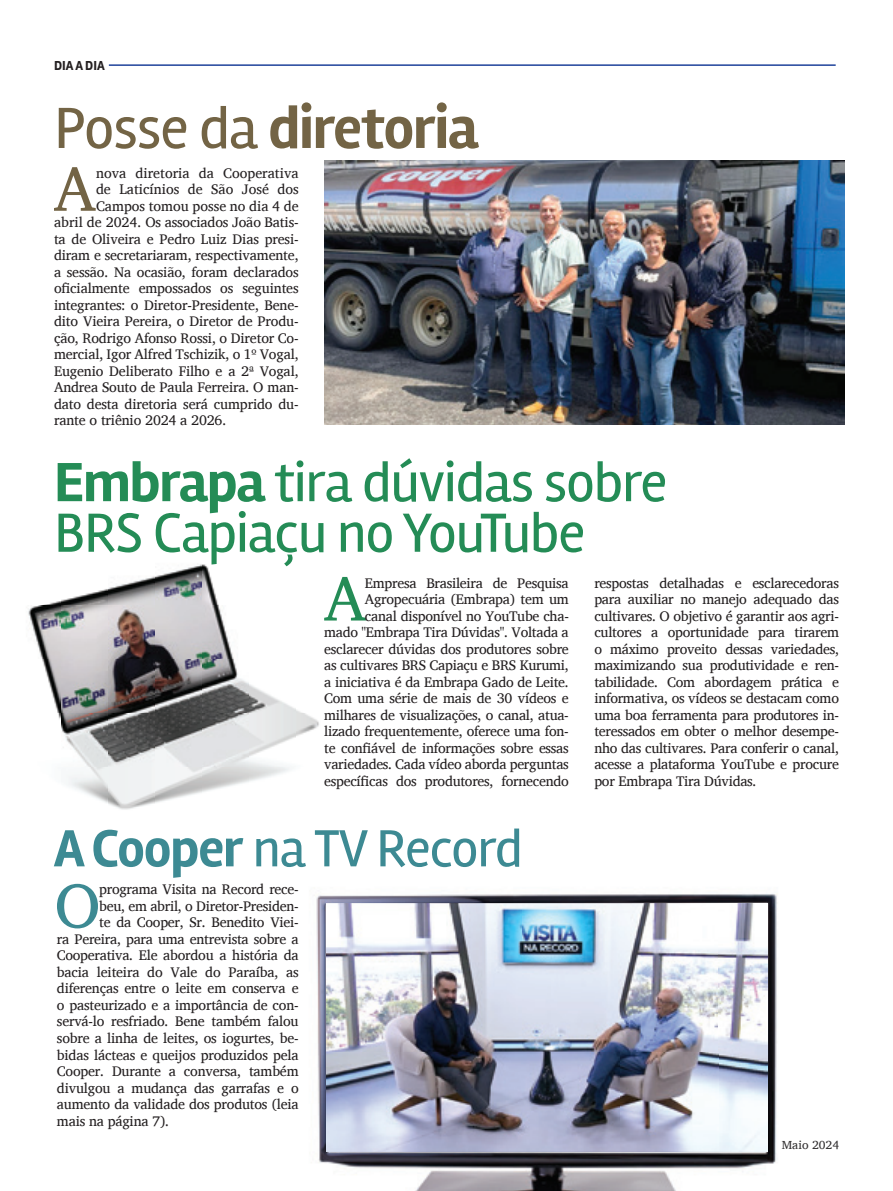
<style>
.page{position:relative;width:893px;height:1191px;background:#fff}
.page>*{position:absolute;margin:0;border:0;box-sizing:border-box;transform-origin:0 0}
.t1{font:63.45px "Charis SIL";color:#736445}
.t2{font:63.45px "Charis SIL";color:#248c56}
.t3{font:63.45px "Charis SIL";color:#3d8a93}
.t4{font:700 60px "Rambla";letter-spacing:-.02em;color:#736445}
.t5{font:57px/50.6px "Rambla";letter-spacing:-.02em;color:#248c56}
.t6{font:54px "Rambla";letter-spacing:-.02em;color:#3d8a93}
.t7{font:14.25px/16.5px "Charis SIL";letter-spacing:-.015em;color:#231f20;text-align:right}
.t8{font:700 13.5px "Rambla";color:#231f20}
.t9{font:12px "Charis SIL";color:#312f30}
.s1{font-weight:400}
.s2{font-weight:700}
</style>
<div class="page">
<img style="left:28px;top:564px;width:291px;height:246px">
<hr style="left:109px;top:64px;width:727px;height:2px;background:#20439b">
<img style="left:324px;top:160px;width:520px;height:264px">
<img style="left:316px;top:893px;width:461px;height:298px">
<img style="left:326px;top:903px;width:441px;height:249px">
<p class="t8" style="left:54px;top:58px;width:52px">DIA A DIA</p>
<h2 class="t4" style="left:54px;top:93px;width:426px"><span class="s1">Posse da</span> diretoria</h2>
<h1 class="t1" style="left:54px;top:152px;width:44px">A</h1>
<p class="t7" style="left:96px;top:165px;width:204px">nova diretoria da Cooperativa</p>
<p class="t7" style="left:96px;top:181px;width:204px">de Laticínios de São José dos</p>
<p class="t7" style="left:96px;top:198px;width:204px">Campos tomou posse no dia 4 de</p>
<p class="t7" style="left:54px;top:214px;width:246px">abril de 2024. Os associados João Batis-</p>
<p class="t7" style="left:54px;top:231px;width:246px">ta de Oliveira e Pedro Luiz Dias presi-</p>
<p class="t7" style="left:54px;top:247px;width:246px">diram e secretariaram, respectivamente,</p>
<p class="t7" style="left:54px;top:264px;width:246px">a sessão. Na ocasião, foram declarados</p>
<p class="t7" style="left:54px;top:280px;width:246px">oficialmente empossados os seguintes</p>
<p class="t7" style="left:54px;top:297px;width:246px">integrantes: o Diretor-Presidente, Bene-</p>
<p class="t7" style="left:54px;top:313px;width:246px">dito Vieira Pereira, o Diretor de Produ-</p>
<p class="t7" style="left:54px;top:330px;width:246px">ção, Rodrigo Afonso Rossi, o Diretor Co-</p>
<p class="t7" style="left:54px;top:346px;width:246px">mercial, Igor Alfred Tschizik, o 1º Vogal,</p>
<p class="t7" style="left:54px;top:363px;width:246px">Eugenio Deliberato Filho e a 2ª Vogal,</p>
<p class="t7" style="left:54px;top:379px;width:246px">Andrea Souto de Paula Ferreira. O man-</p>
<p class="t7" style="left:54px;top:396px;width:246px">dato desta diretoria será cumprido du-</p>
<p class="t7" style="left:54px;top:412px;width:174px">rante o triênio 2024 a 2026.</p>
<h3 class="t5" style="left:54px;top:457px;width:615px"><span class="s2">Embrapa</span> tira dúvidas sobre<br>BRS Capiaçu no YouTube</h3>
<h1 class="t2" style="left:324px;top:561px;width:44px">A</h1>
<p class="t7" style="left:324px;top:574px;width:246px">Empresa Brasileira de Pesquisa Agropecuária (Embrapa) tem um<br>canal disponível no YouTube cha-<br>mado "Embrapa Tira Dúvidas". Voltada a esclarecer dúvidas dos produtores sobre as cultivares BRS Capiaçu e BRS Kurumi, a iniciativa é da Embrapa Gado de Leite.<br>Com uma série de mais de 30 vídeos e milhares de visualizações, o canal, atua&shy;lizado frequentemente, oferece uma fon&shy;te confiável de informações sobre essas variedades. Cada vídeo aborda perguntas específicas dos produtores, fornecendo</p>
<p class="t7" style="left:594px;top:574px;width:246px;text-align:justify">respostas detalhadas e esclarecedoras para auxiliar no manejo adequado das cultivares. O objetivo é garantir aos agri&shy;cultores a oportunidade para tirarem o máximo proveito dessas variedades, maximizando sua produtividade e ren&shy;tabilidade. Com abordagem prática e informativa, os vídeos se destacam como uma boa ferramenta para produtores in&shy;teressados em obter o melhor desempe&shy;nho das cultivares. Para conferir o canal, acesse a plataforma YouTube e procure por Embrapa Tira Dúvidas.</p>
<h3 class="t6" style="left:54px;top:816px;width:470px"><span class="s2">A Cooper</span> na TV Record</h3>
<h1 class="t3" style="left:55px;top:868px;width:47px">O</h1>
<p class="t7" style="left:99px;top:881px;width:201px">programa Visita na Record rece-</p>
<p class="t7" style="left:99px;top:897px;width:201px">beu, em abril, o Diretor-Presiden-</p>
<p class="t7" style="left:99px;top:914px;width:201px">te da Cooper, Sr. Benedito Viei-</p>
<p class="t7" style="left:57px;top:930px;width:243px">ra Pereira, para uma entrevista sobre a</p>
<p class="t7" style="left:57px;top:947px;width:243px">Cooperativa. Ele abordou a história da</p>
<p class="t7" style="left:57px;top:963px;width:243px">bacia leiteira do Vale do Paraíba, as</p>
<p class="t7" style="left:57px;top:980px;width:243px">diferenças entre o leite em conserva e</p>
<p class="t7" style="left:57px;top:996px;width:243px">o pasteurizado e a importância de con-</p>
<p class="t7" style="left:57px;top:1013px;width:243px">servá-lo resfriado. Bene também falou</p>
<p class="t7" style="left:57px;top:1029px;width:243px">sobre a linha de leites, os iogurtes, be-</p>
<p class="t7" style="left:57px;top:1046px;width:243px">bidas lácteas e queijos produzidos pela</p>
<p class="t7" style="left:57px;top:1062px;width:243px">Cooper. Durante a conversa, também</p>
<p class="t7" style="left:57px;top:1079px;width:243px">divulgou a mudança das garrafas e o</p>
<p class="t7" style="left:57px;top:1095px;width:243px">aumento da validade dos produtos (leia</p>
<p class="t7" style="left:57px;top:1112px;width:114px">mais na página 7).</p>
<p class="t9" style="left:782px;top:1138px;width:59px">Maio 2024</p>
</div>
